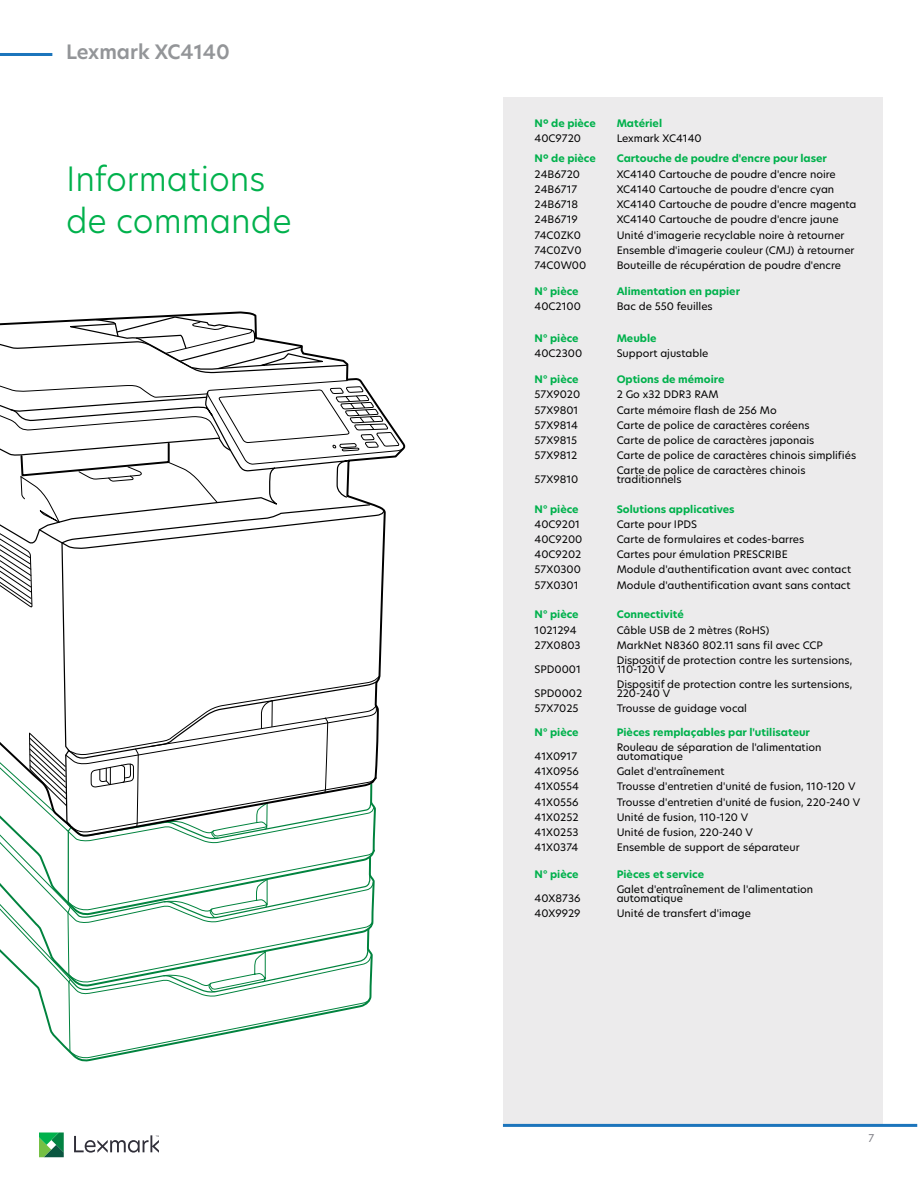
<style>
.page{position:relative;width:918px;height:1188px;background:#fff}
.page>*{position:absolute;margin:0;border:0;box-sizing:border-box;transform-origin:0 0}
.t1{font:300 33px/42px "TP Hero";color:#00b14c}
.t2{font:600 19.5px "TP Hero";color:#939598}
.t3{font:10.5px "TP Hero";color:#7e7e85}
.t4{font:10.2px/9px "TP Hero";color:#000}
.t5{font:700 10.2px "TP Hero";color:#00b14c}
</style>
<div class="page">
<div style="left:503px;top:97px;width:379px;height:1027px;background:#ecebec"></div>
<hr style="left:503px;top:1124px;width:414px;height:3px;background:#1c75bc">
<svg style="left:74px;top:1135px;width:85px;height:18px"></svg>
<svg style="left:39px;top:1133px;width:25px;height:24px"></svg>
<hr style="left:0;top:53px;width:52px;height:3px;background:#1c75bc">
<svg style="left:0;top:316px;width:404px;height:292px"></svg>
<svg style="left:0;top:675px;width:380px;height:385px"></svg>
<h2 class="t2" style="left:66px;top:38px;width:165px">Lexmark XC4140</h2>
<h1 class="t1" style="left:66px;top:157px;width:227px">Informations de commande</h1>
<p class="t5" style="left:535px;top:117px;width:63px">Nº de pièce</p>
<p class="t5" style="left:617px;top:117px;width:47px">Matériel</p>
<p class="t4" style="left:535px;top:133px;width:48px">40C9720</p>
<p class="t4" style="left:617px;top:133px;width:87px">Lexmark XC4140</p>
<p class="t5" style="left:535px;top:152px;width:63px">Nº de pièce</p>
<p class="t5" style="left:617px;top:152px;width:212px">Cartouche de poudre d'encre pour laser</p>
<p class="t4" style="left:535px;top:169px;width:47px">24B6720</p>
<p class="t4" style="left:617px;top:169px;width:221px">XC4140 Cartouche de poudre d'encre noire</p>
<p class="t4" style="left:535px;top:184px;width:44px">24B6717</p>
<p class="t4" style="left:617px;top:184px;width:219px">XC4140 Cartouche de poudre d'encre cyan</p>
<p class="t4" style="left:535px;top:200px;width:45px">24B6718</p>
<p class="t4" style="left:617px;top:200px;width:241px">XC4140 Cartouche de poudre d'encre magenta</p>
<p class="t4" style="left:535px;top:215px;width:45px">24B6719</p>
<p class="t4" style="left:617px;top:215px;width:223px">XC4140 Cartouche de poudre d'encre jaune</p>
<p class="t4" style="left:535px;top:230px;width:48px">74C0ZK0</p>
<p class="t4" style="left:617px;top:230px;width:229px">Unité d'imagerie recyclable noire à retourner</p>
<p class="t4" style="left:535px;top:245px;width:48px">74C0ZV0</p>
<p class="t4" style="left:617px;top:245px;width:239px">Ensemble d'imagerie couleur (CMJ) à retourner</p>
<p class="t4" style="left:535px;top:261px;width:53px">74C0W00</p>
<p class="t4" style="left:617px;top:261px;width:226px">Bouteille de récupération de poudre d'encre</p>
<p class="t5" style="left:535px;top:284px;width:46px">N° pièce</p>
<p class="t5" style="left:617px;top:284px;width:125px">Alimentation en papier</p>
<p class="t4" style="left:535px;top:302px;width:48px">40C2100</p>
<p class="t4" style="left:617px;top:302px;width:98px">Bac de 550 feuilles</p>
<p class="t5" style="left:535px;top:331px;width:46px">N° pièce</p>
<p class="t5" style="left:617px;top:331px;width:41px">Meuble</p>
<p class="t4" style="left:535px;top:349px;width:49px">40C2300</p>
<p class="t4" style="left:617px;top:349px;width:93px">Support ajustable</p>
<p class="t5" style="left:535px;top:372px;width:46px">N° pièce</p>
<p class="t5" style="left:617px;top:372px;width:109px">Options de mémoire</p>
<p class="t4" style="left:535px;top:390px;width:47px">57X9020</p>
<p class="t4" style="left:617px;top:390px;width:103px">2 Go x32 DDR3 RAM</p>
<p class="t4" style="left:535px;top:405px;width:45px">57X9801</p>
<p class="t4" style="left:617px;top:405px;width:162px">Carte mémoire flash de 256 Mo</p>
<p class="t4" style="left:535px;top:420px;width:45px">57X9814</p>
<p class="t4" style="left:617px;top:420px;width:195px">Carte de police de caractères coréens</p>
<p class="t4" style="left:535px;top:436px;width:44px">57X9815</p>
<p class="t4" style="left:617px;top:436px;width:199px">Carte de police de caractères japonais</p>
<p class="t4" style="left:535px;top:451px;width:44px">57X9812</p>
<p class="t4" style="left:617px;top:451px;width:241px">Carte de police de caractères chinois simplifiés</p>
<p class="t4" style="left:535px;top:475px;width:45px">57X9810</p>
<p class="t4" style="left:617px;top:466px;width:190px">Carte de police de caractères chinois traditionnels</p>
<p class="t5" style="left:535px;top:502px;width:46px">N° pièce</p>
<p class="t5" style="left:617px;top:502px;width:120px">Solutions applicatives</p>
<p class="t4" style="left:535px;top:519px;width:47px">40C9201</p>
<p class="t4" style="left:617px;top:519px;width:82px">Carte pour IPDS</p>
<p class="t4" style="left:535px;top:535px;width:49px">40C9200</p>
<p class="t4" style="left:617px;top:535px;width:189px">Carte de formulaires et codes-barres</p>
<p class="t4" style="left:535px;top:550px;width:48px">40C9202</p>
<p class="t4" style="left:617px;top:550px;width:173px">Cartes pour émulation PRESCRIBE</p>
<p class="t4" style="left:535px;top:565px;width:48px">57X0300</p>
<p class="t4" style="left:617px;top:565px;width:236px">Module d'authentification avant avec contact</p>
<p class="t4" style="left:535px;top:580px;width:45px">57X0301</p>
<p class="t4" style="left:617px;top:580px;width:235px">Module d'authentification avant sans contact</p>
<p class="t5" style="left:535px;top:608px;width:46px">N° pièce</p>
<p class="t5" style="left:617px;top:608px;width:69px">Connectivité</p>
<p class="t4" style="left:535px;top:625px;width:44px">1021294</p>
<p class="t4" style="left:617px;top:625px;width:154px">Câble USB de 2 mètres (RoHS)</p>
<p class="t4" style="left:535px;top:640px;width:48px">27X0803</p>
<p class="t4" style="left:617px;top:640px;width:208px">MarkNet N8360 802.11 sans fil avec CCP</p>
<p class="t4" style="left:535px;top:665px;width:48px">SPD0001</p>
<p class="t4" style="left:617px;top:656px;width:237px">Dispositif de protection contre les surtensions,<br>110-120 V</p>
<p class="t4" style="left:535px;top:689px;width:49px">SPD0002</p>
<p class="t4" style="left:617px;top:680px;width:237px">Dispositif de protection contre les surtensions,<br>220-240 V</p>
<p class="t4" style="left:535px;top:704px;width:45px">57X7025</p>
<p class="t4" style="left:617px;top:704px;width:132px">Trousse de guidage vocal</p>
<p class="t5" style="left:535px;top:725px;width:46px">N° pièce</p>
<p class="t5" style="left:617px;top:725px;width:195px">Pièces remplaçables par l'utilisateur</p>
<p class="t4" style="left:535px;top:751px;width:44px">41X0917</p>
<p class="t4" style="left:617px;top:742px;width:206px">Rouleau de séparation de l'alimentation automatique</p>
<p class="t4" style="left:535px;top:767px;width:46px">41X0956</p>
<p class="t4" style="left:617px;top:767px;width:109px">Galet d'entraînement</p>
<p class="t4" style="left:535px;top:782px;width:46px">41X0554</p>
<p class="t4" style="left:617px;top:782px;width:240px">Trousse d'entretien d'unité de fusion, 110-120 V</p>
<p class="t4" style="left:535px;top:797px;width:46px">41X0556</p>
<p class="t4" style="left:617px;top:797px;width:245px">Trousse d'entretien d'unité de fusion, 220-240 V</p>
<p class="t4" style="left:535px;top:812px;width:46px">41X0252</p>
<p class="t4" style="left:617px;top:812px;width:133px">Unité de fusion, 110-120 V</p>
<p class="t4" style="left:535px;top:828px;width:45px">41X0253</p>
<p class="t4" style="left:617px;top:828px;width:138px">Unité de fusion, 220-240 V</p>
<p class="t4" style="left:535px;top:843px;width:45px">41X0374</p>
<p class="t4" style="left:617px;top:843px;width:184px">Ensemble de support de séparateur</p>
<p class="t5" style="left:535px;top:867px;width:46px">N° pièce</p>
<p class="t5" style="left:617px;top:867px;width:89px">Pièces et service</p>
<p class="t4" style="left:535px;top:893px;width:47px">40X8736</p>
<p class="t4" style="left:617px;top:884px;width:198px">Galet d'entraînement de l'alimentation automatique</p>
<p class="t4" style="left:535px;top:909px;width:48px">40X9929</p>
<p class="t4" style="left:617px;top:909px;width:136px">Unité de transfert d'image</p>
<p class="t3" style="left:869px;top:1131px;width:7px">7</p>
</div>
